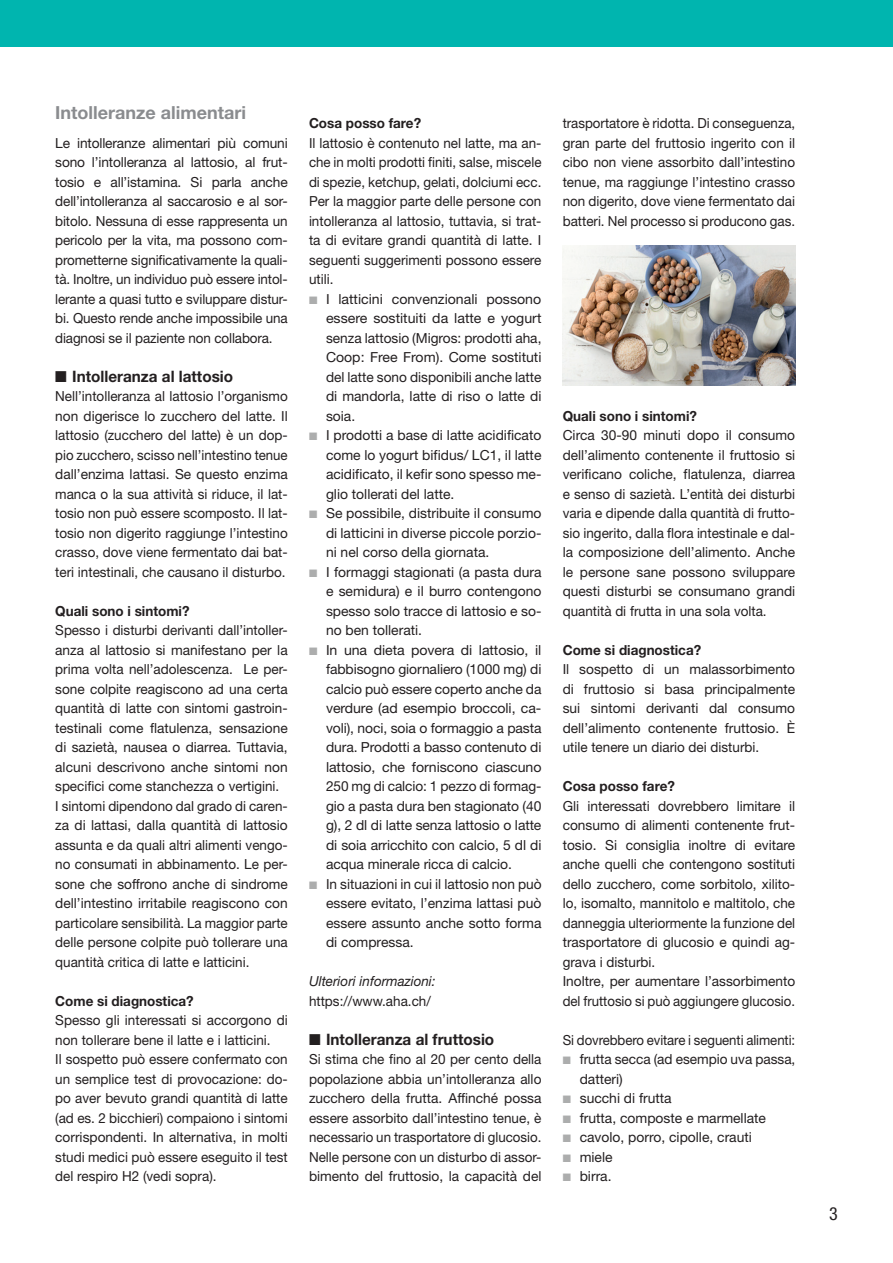
<style>
.page{position:relative;width:893px;height:1263px;background:#fff}
.page>*{position:absolute;margin:0;border:0;box-sizing:border-box;transform-origin:0 0}
.t1{font:700 18px "Helvetica Neue LT Std";color:#8a8c8f}
.t2{font:condensed 18px "Helvetica Neue LT Std";color:#231f20}
.t3{font:700 15.75px "Helvetica Neue LT Std";color:#231f20}
.t4{font:13.8px/19.5px "Helvetica Neue LT Std";color:#231f20;text-align:justify}
.t5{font:13.8px/19.5px "Helvetica Neue LT Std";color:#231f20;text-align:justify;scale:.96 1}
.t6{font:700 13.8px "Helvetica Neue LT Std";color:#231f20}
.t7{font:13.8px "Helvetica Neue LT Std";color:#231f20;scale:.95 1}
.t8{font:italic 13.8px "Helvetica Neue LT Std";color:#231f20}
.s1{color:#acadad}
</style>
<div class="page">
<div style="left:0;top:0;width:893px;height:47px;background:#00b5af"></div>
<img style="left:563px;top:246px;width:232px;height:140px">
<h1 class="t1" style="left:55px;top:102px;width:192px">Intolleranze alimentari</h1>
<p class="t4" style="left:55px;top:133px;width:234px">Le intolleranze alimentari più comuni sono l’intolleranza al lattosio, al frut&shy;tosio e all’istamina. Si parla anche dell’intolleranza al saccarosio e al sor&shy;bitolo. Nessuna di esse rappresenta un pericolo per la vita, ma possono com&shy;prometterne significativamente la quali&shy;tà. Inoltre, un individuo può essere intol&shy;lerante a quasi tutto e sviluppare distur&shy;bi. Questo rende anche impossibile una diagnosi se il paziente non collabora.</p>
<p class="t3" style="left:55px;top:366px;width:179px">■ Intolleranza al lattosio</p>
<p class="t4" style="left:55px;top:386px;width:234px">Nell’intolleranza al lattosio l’organismo non digerisce lo zucchero del latte. Il lattosio (zucchero del latte) è un dop&shy;pio zucchero, scisso nell’intestino tenue dall’enzima lattasi. Se questo enzima manca o la sua attività si riduce, il lat&shy;tosio non può essere scomposto. Il lat&shy;tosio non digerito raggiunge l’intestino crasso, dove viene fermentato dai bat&shy;teri intestinali, che causano il disturbo.</p>
<p class="t6" style="left:55px;top:602px;width:136px">Quali sono i sintomi?</p>
<p class="t4" style="left:55px;top:620px;width:234px;text-align:left">Spesso i disturbi derivanti dall’intoller&shy;anza al lattosio si manifestano per la prima volta nell’adolescenza. Le per&shy;sone colpite reagiscono ad una certa quantità di latte con sintomi gastroin&shy;testinali come flatulenza, sensazione di sazietà, nausea o diarrea. Tuttavia, alcuni descrivono anche sintomi non specifici come stanchezza o vertigini.<br>I sintomi dipendono dal grado di caren&shy;za di lattasi, dalla quantità di lattosio assunta e da quali altri alimenti vengo&shy;no consumati in abbinamento. Le per&shy;sone che soffrono anche di sindrome dell’intestino irritabile reagiscono con particolare sensibilità. La maggior parte delle persone colpite può tollerare una quantità critica di latte e latticini.</p>
<p class="t6" style="left:55px;top:992px;width:140px">Come si diagnostica?</p>
<p class="t4" style="left:55px;top:1010px;width:234px;text-align:left">Spesso gli interessati si accorgono di non tollerare bene il latte e i latticini.<br>Il sospetto può essere confermato con un semplice test di provocazione: do&shy;po aver bevuto grandi quantità di latte (ad es. 2 bicchieri) compaiono i sintomi corrispondenti. In alternativa, in molti studi medici può essere eseguito il test del respiro H2 (vedi sopra).</p>
<p class="t6" style="left:309px;top:115px;width:114px">Cosa posso fare?</p>
<p class="t4" style="left:309px;top:133px;width:234px">Il lattosio è contenuto nel latte, ma an&shy;che in molti prodotti finiti, salse, miscele di spezie, ketchup, gelati, dolciumi ecc.<br>Per la maggior parte delle persone con intolleranza al lattosio, tuttavia, si trat&shy;ta di evitare grandi quantità di latte. I seguenti suggerimenti possono essere utili.</p>
<p class="t4" style="left:326px;top:289px;width:217px;text-indent:-17px"><span class="s1">■</span> I latticini convenzionali possono essere sostituiti da latte e yogurt senza lattosio (Migros: prodotti aha, Coop: Free From). Come sostituti del latte sono disponibili anche latte di mandorla, latte di riso o latte di soia.</p>
<p class="t4" style="left:326px;top:425px;width:217px;text-indent:-17px"><span class="s1">■</span> I prodotti a base di latte acidificato come lo yogurt bifidus/ LC1, il latte acidificato, il kefir sono spesso me&shy;glio tollerati del latte.</p>
<p class="t4" style="left:326px;top:503px;width:217px;text-indent:-17px"><span class="s1">■</span> Se possibile, distribuite il consumo di latticini in diverse piccole porzio&shy;ni nel corso della giornata.</p>
<p class="t4" style="left:326px;top:562px;width:217px;text-indent:-17px"><span class="s1">■</span> I formaggi stagionati (a pasta dura e semidura) e il burro contengono spesso solo tracce di lattosio e so&shy;no ben tollerati.</p>
<p class="t4" style="left:326px;top:640px;width:217px;text-indent:-17px"><span class="s1">■</span> In una dieta povera di lattosio, il fabbisogno giornaliero (1000 mg) di calcio può essere coperto anche da verdure (ad esempio broccoli, ca&shy;voli), noci, soia o formaggio a pasta dura. Prodotti a basso contenuto di lattosio, che forniscono ciascuno 250 mg di calcio: 1 pezzo di formag&shy;gio a pasta dura ben stagionato (40 g), 2 dl di latte senza lattosio o latte di soia arricchito con calcio, 5 dl di acqua minerale ricca di calcio.</p>
<p class="t4" style="left:326px;top:874px;width:217px;text-indent:-17px"><span class="s1">■</span> In situazioni in cui il lattosio non può essere evitato, l’enzima lattasi può essere assunto anche sotto forma di compressa.</p>
<p class="t8" style="left:309px;top:973px;width:128px">Ulteriori informazioni:</p>
<p class="t4" style="left:309px;top:991px;width:123px">https://www.aha.ch/</p>
<p class="t3" style="left:309px;top:1029px;width:187px">■ Intolleranza al fruttosio</p>
<p class="t4" style="left:309px;top:1049px;width:234px">Si stima che fino al 20 per cento della popolazione abbia un’intolleranza allo zucchero della frutta. Affinché possa essere assorbito dall’intestino tenue, è necessario un trasportatore di glucosio.<br>Nelle persone con un disturbo di assor&shy;bimento del fruttosio, la capacità del</p>
<p class="t5" style="left:563px;top:113px;width:244px">trasportatore è ridotta. Di conseguenza, gran parte del fruttosio ingerito con il cibo non viene assorbito dall’intestino tenue, ma raggiunge l’intestino crasso non digerito, dove viene fermentato dai batteri. Nel processo si producono gas.</p>
<p class="t6" style="left:563px;top:407px;width:136px">Quali sono i sintomi?</p>
<p class="t4" style="left:563px;top:425px;width:234px">Circa 30-90 minuti dopo il consumo dell’alimento contenente il fruttosio si verificano coliche, flatulenza, diarrea e senso di sazietà. L’entità dei disturbi varia e dipende dalla quantità di frutto&shy;sio ingerito, dalla flora intestinale e dal&shy;la composizione dell’alimento. Anche le persone sane possono sviluppare questi disturbi se consumano grandi quantità di frutta in una sola volta.</p>
<p class="t6" style="left:563px;top:641px;width:140px">Come si diagnostica?</p>
<p class="t4" style="left:563px;top:659px;width:234px">Il sospetto di un malassorbimento di fruttosio si basa principalmente sui sintomi derivanti dal consumo dell’alimento contenente fruttosio. È utile tenere un diario dei disturbi.</p>
<p class="t6" style="left:563px;top:778px;width:114px">Cosa posso fare?</p>
<p class="t4" style="left:563px;top:796px;width:234px;text-align:left">Gli interessati dovrebbero limitare il consumo di alimenti contenente frut&shy;tosio. Si consiglia inoltre di evitare anche quelli che contengono sostituti dello zucchero, come sorbitolo, xilito&shy;lo, isomalto, mannitolo e maltitolo, che danneggia ulteriormente la funzione del trasportatore di glucosio e quindi ag&shy;grava i disturbi.<br>Inoltre, per aumentare l’assorbimento del fruttosio si può aggiungere glucosio.</p>
<p class="t7" style="left:563px;top:1032px;width:246px">Si dovrebbero evitare i seguenti alimenti:</p>
<p class="t4" style="left:580px;top:1049px;width:217px;text-indent:-17px"><span class="s1">■</span> frutta secca (ad esempio uva passa, datteri)</p>
<p class="t4" style="left:563px;top:1088px;width:111px"><span class="s1">■</span> succhi di frutta</p>
<p class="t4" style="left:563px;top:1108px;width:205px"><span class="s1">■</span> frutta, composte e marmellate</p>
<p class="t4" style="left:563px;top:1127px;width:191px"><span class="s1">■</span> cavolo, porro, cipolle, crauti</p>
<p class="t4" style="left:563px;top:1147px;width:51px"><span class="s1">■</span> miele</p>
<p class="t4" style="left:563px;top:1166px;width:50px"><span class="s1">■</span> birra.</p>
<h1 class="t2" style="left:829px;top:1203px;width:10px">3</h1>
</div>
